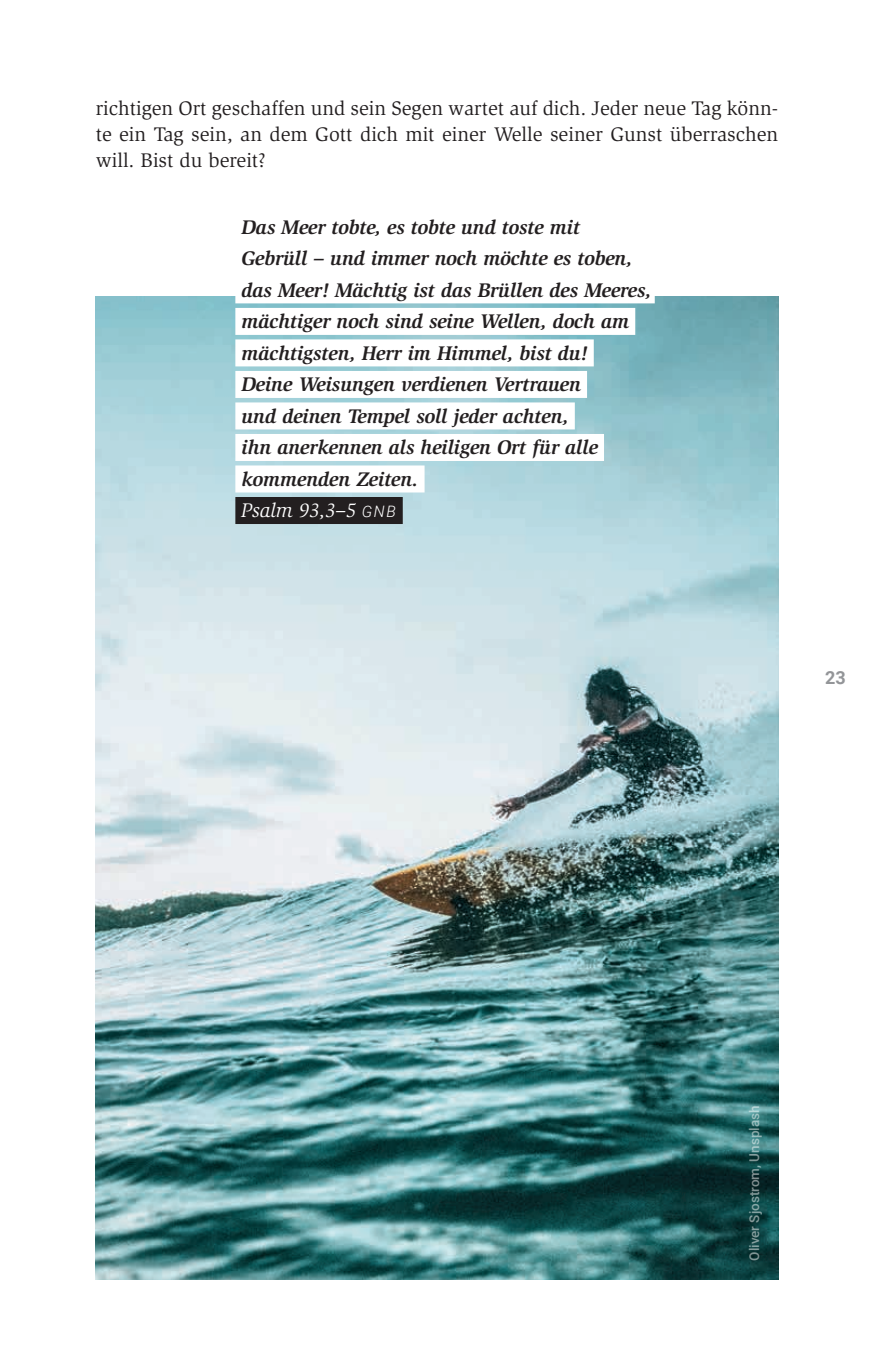
<style>
.page{position:relative;width:893px;height:1372px;background:#fff}
.page>*{position:absolute;margin:0;border:0;box-sizing:border-box;transform-origin:0 0}
.t1{font:italic 700 20.25px/31.5px "Slimbach";letter-spacing:-.01em;color:#231f20}
.t2{font:20.25px/25.9px "Slimbach";color:#231f20;text-align:justify}
.t3{font:700 18px "Roboto";color:#939598}
.t4{font:500 13.5px "Roboto";color:#fff}
.s1{font-weight:400;color:#fff}
.s2{font-family:"Roboto";font-weight:300;font-size:15.75px;color:#fff}
</style>
<div class="page">
<img style="left:96px;top:296px;width:682px;height:983px">
<div style="left:235px;top:276px;width:420px;height:27px;background:#fff"></div>
<div style="left:235px;top:308px;width:400px;height:27px;background:#fff"></div>
<div style="left:235px;top:339px;width:359px;height:27px;background:#fff"></div>
<div style="left:235px;top:371px;width:352px;height:27px;background:#fff"></div>
<div style="left:235px;top:402px;width:340px;height:27px;background:#fff"></div>
<div style="left:235px;top:434px;width:369px;height:27px;background:#fff"></div>
<div style="left:235px;top:465px;width:190px;height:27px;background:#fff"></div>
<div style="left:235px;top:497px;width:168px;height:27px;background:#231f20"></div>
<p class="t2" style="left:96px;top:95px;width:684px">richtigen Ort geschaffen und sein Segen wartet auf dich. Jeder neue Tag könn&shy;te ein Tag sein, an dem Gott dich mit einer Welle seiner Gunst überraschen will. Bist du bereit?</p>
<p class="t1" style="left:241px;top:211px;width:412px">Das Meer tobte, es tobte und toste mit<br>Gebrüll – und immer noch möchte es toben, das Meer! Mächtig ist das Brüllen des Meeres, mächtiger noch sind seine Wellen, doch am mächtigsten, Herr im Himmel, bist du!<br>Deine Weisungen verdienen Vertrauen<br>und deinen Tempel soll jeder achten,<br>ihn anerkennen als heiligen Ort für alle kommenden Zeiten.<br><span class="s1">Psalm 93,3–5</span> <span class="s2">GNB</span></p>
<p class="t3" style="left:825px;top:665px;width:22px">23</p>
<p class="t4" style="left:745px;top:1260px;width:157px;rotate:-90deg">Oliver Sjostrom, Unsplash</p>
</div>
